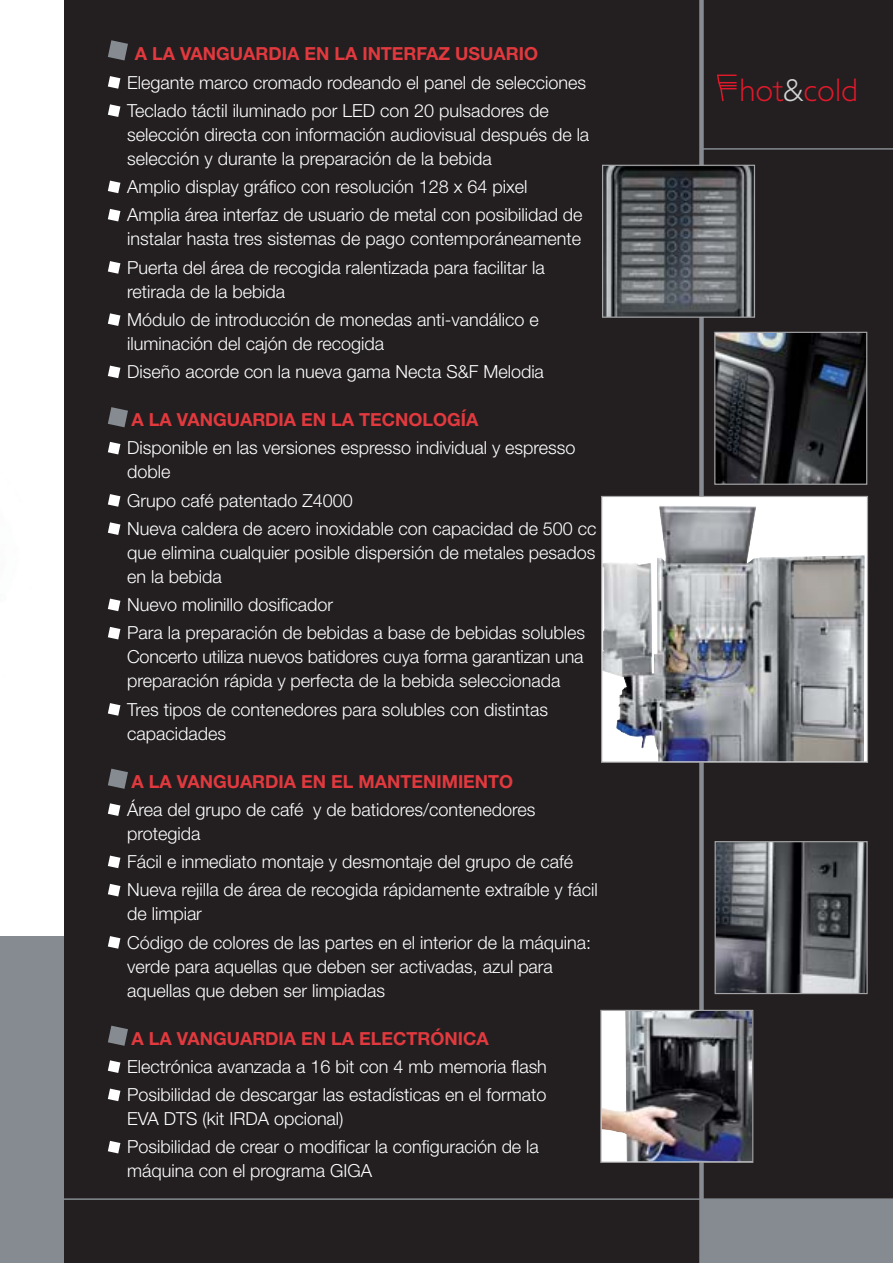
<style>
.page{position:relative;width:893px;height:1263px;background:#fff}
.page>*{position:absolute;margin:0;border:0;box-sizing:border-box;transform-origin:0 0}
.t1{font:300 32.85px "Gill Sans";color:#e1192b}
.t2{font:300 18px/28.2px "Helvetica Neue";color:#fff}
.t3{font:700 18px "Helvetica Neue";color:#e1393e}
.s1{color:#d1d3d4}
</style>
<div class="page">
<div style="left:0;top:0;width:892px;height:1263px;background:#231f20"></div>
<div style="left:0;top:0;width:64px;height:1263px;background:#858b90"></div>
<div style="left:701px;top:1199px;width:191px;height:64px;background:#858b90"></div>
<div style="left:699px;top:0;width:5px;height:1263px;background:#858b90"></div>
<hr style="left:64px;top:1198px;width:828px;height:2px;background:#858b90">
<hr style="left:701px;top:148px;width:191px;height:2px;background:#858b90">
<div style="left:0;top:0;width:64px;height:659px;background:#fff"></div>
<div style="left:0;top:659px;width:64px;height:277px;background:#fff"></div>
<img style="left:716px;top:334px;width:149px;height:149px">
<div style="left:714px;top:332px;width:153px;height:153px;border:1px solid #a4a4a6"></div>
<img style="left:716px;top:843px;width:150px;height:149px">
<div style="left:714px;top:841px;width:154px;height:153px;border:1px solid #a4a4a6"></div>
<svg style="left:717px;top:74px;width:20px;height:28px"></svg>
<svg style="left:108px;top:1060px;width:12px;height:13px"></svg>
<svg style="left:108px;top:1089px;width:12px;height:12px"></svg>
<svg style="left:108px;top:1141px;width:12px;height:12px"></svg>
<svg style="left:108px;top:936px;width:12px;height:13px"></svg>
<svg style="left:108px;top:884px;width:12px;height:12px"></svg>
<svg style="left:108px;top:856px;width:12px;height:12px"></svg>
<svg style="left:108px;top:703px;width:12px;height:13px"></svg>
<svg style="left:108px;top:627px;width:12px;height:12px"></svg>
<svg style="left:108px;top:599px;width:12px;height:12px"></svg>
<svg style="left:108px;top:522px;width:12px;height:13px"></svg>
<svg style="left:108px;top:494px;width:12px;height:13px"></svg>
<svg style="left:108px;top:442px;width:12px;height:12px"></svg>
<svg style="left:108px;top:366px;width:12px;height:12px"></svg>
<svg style="left:108px;top:313px;width:12px;height:13px"></svg>
<svg style="left:108px;top:261px;width:12px;height:13px"></svg>
<svg style="left:108px;top:209px;width:12px;height:12px"></svg>
<svg style="left:108px;top:181px;width:12px;height:12px"></svg>
<svg style="left:108px;top:104px;width:12px;height:13px"></svg>
<svg style="left:108px;top:76px;width:12px;height:13px"></svg>
<svg style="left:108px;top:1026px;width:20px;height:20px"></svg>
<svg style="left:108px;top:803px;width:12px;height:13px"></svg>
<svg style="left:108px;top:769px;width:20px;height:20px"></svg>
<svg style="left:108px;top:40px;width:20px;height:20px"></svg>
<svg style="left:108px;top:407px;width:20px;height:20px"></svg>
<img style="left:604px;top:167px;width:149px;height:149px">
<div style="left:602px;top:165px;width:153px;height:153px;border:1px solid #a4a4a6"></div>
<div style="left:602px;top:497px;width:265px;height:265px;background:#fff"></div>
<img style="left:603px;top:506px;width:262px;height:255px">
<div style="left:601px;top:496px;width:267px;height:267px;border:1px solid #a4a4a6"></div>
<img style="left:602px;top:1012px;width:149px;height:149px">
<div style="left:600px;top:1010px;width:153px;height:153px;border:1px solid #a4a4a6"></div>
<p class="t3" style="left:135px;top:48px;width:405px">A LA VANGUARDIA EN LA INTERFAZ USUARIO</p>
<p class="t2" style="left:127px;top:70px;width:460px">Elegante marco cromado rodeando el panel de selecciones<br>Teclado táctil iluminado por LED con 20 pulsadores de</p>
<p class="t2" style="left:127px;top:124px;width:464px;line-height:24px">selección directa con información audiovisual después de la selección y durante la preparación de la bebida</p>
<p class="t2" style="left:127px;top:174px;width:457px">Amplio display gráfico con resolución 128 x 64 pixel<br>Amplia área interfaz de usuario de metal con posibilidad de</p>
<p class="t2" style="left:127px;top:227px;width:455px">instalar hasta tres sistemas de pago contemporáneamente<br>Puerta del área de recogida ralentizada para facilitar la</p>
<p class="t2" style="left:127px;top:279px;width:413px">retirada de la bebida<br>Módulo de introducción de monedas anti-vandálico e</p>
<p class="t2" style="left:127px;top:331px;width:418px">iluminación del cajón de recogida<br>Diseño acorde con la nueva gama Necta S&amp;F Melodia</p>
<p class="t3" style="left:132px;top:413px;width:348px">A LA VANGUARDIA EN LA TECNOLOGÍA</p>
<p class="t2" style="left:127px;top:438px;width:450px;line-height:24px">Disponible en las versiones espresso individual y espresso doble</p>
<p class="t2" style="left:127px;top:488px;width:471px">Grupo café patentado Z4000<br>Nueva caldera de acero inoxidable con capacidad de 500 cc</p>
<p class="t2" style="left:127px;top:542px;width:470px;line-height:24px">que elimina cualquier posible dispersión de metales pesados en la bebida</p>
<p class="t2" style="left:127px;top:592px;width:459px">Nuevo molinillo dosificador<br>Para la preparación de bebidas a base de bebidas solubles</p>
<p class="t2" style="left:127px;top:647px;width:458px;line-height:24px">Concerto utiliza nuevos batidores cuya forma garantizan una preparación rápida y perfecta de la bebida seleccionada</p>
<p class="t2" style="left:127px;top:699px;width:422px;line-height:24px">Tres tipos de contenedores para solubles con distintas capacidades</p>
<p class="t3" style="left:132px;top:775px;width:383px">A LA VANGUARDIA EN EL MANTENIMIENTO</p>
<p class="t2" style="left:127px;top:799px;width:410px;line-height:24px">Área del grupo de café y de batidores/contenedores protegida</p>
<p class="t2" style="left:127px;top:849px;width:472px">Fácil e inmediato montaje y desmontaje del grupo de café<br>Nueva rejilla de área de recogida rápidamente extraíble y fácil</p>
<p class="t2" style="left:127px;top:902px;width:466px">de limpiar<br>Código de colores de las partes en el interior de la máquina:</p>
<p class="t2" style="left:127px;top:956px;width:427px;line-height:24px">verde para aquellas que deben ser activadas, azul para aquellas que deben ser limpiadas</p>
<p class="t3" style="left:132px;top:1032px;width:359px">A LA VANGUARDIA EN LA ELECTRÓNICA</p>
<p class="t2" style="left:127px;top:1054px;width:421px">Electrónica avanzada a 16 bit con 4 mb memoria flash<br>Posibilidad de descargar las estadísticas en el formato</p>
<p class="t2" style="left:127px;top:1106px;width:413px">EVA DTS (kit IRDA opcional)<br>Posibilidad de crear o modificar la configuración de la</p>
<p class="t2" style="left:127px;top:1159px;width:247px">máquina con el programa GIGA</p>
<h1 class="t1" style="left:739px;top:79px;width:120px">hot<span class="s1">&amp;</span>cold</h1>
</div>
